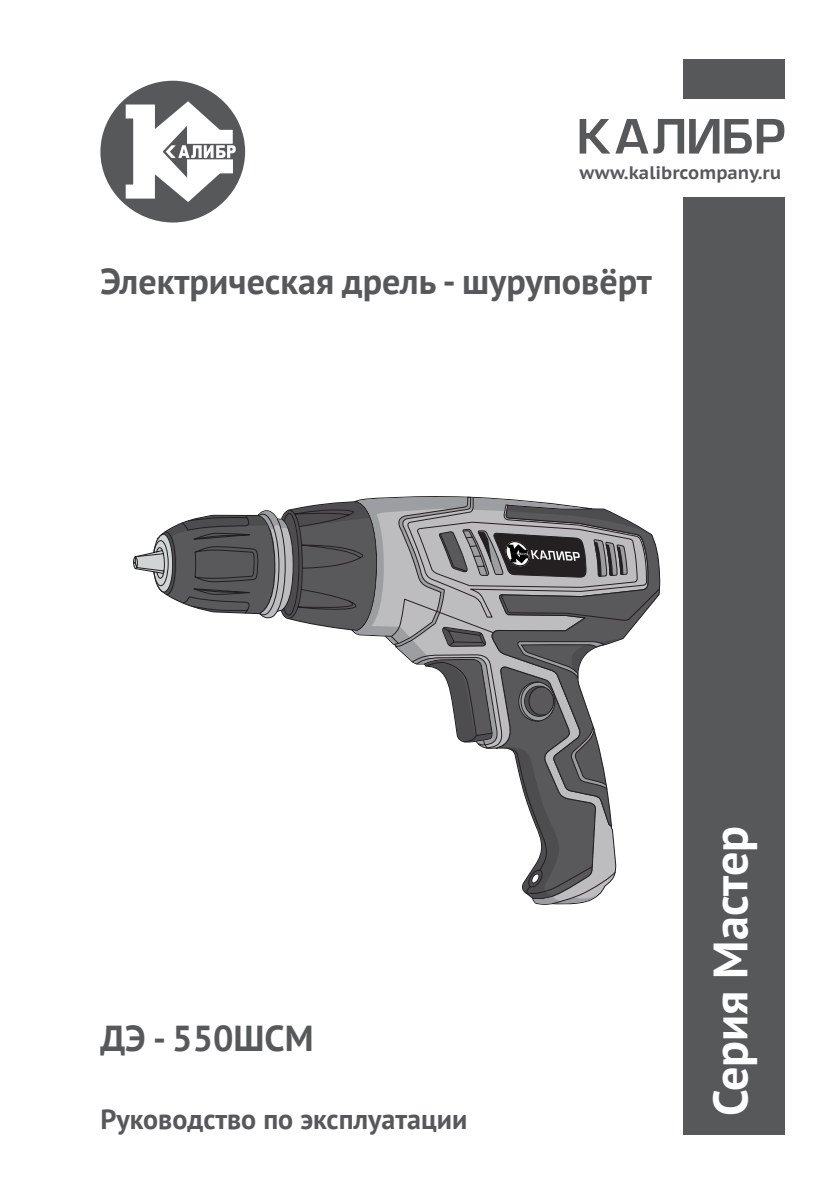
<style>
.page{position:relative;width:840px;height:1191px;background:#fff}
.page>*{position:absolute;margin:0;border:0;box-sizing:border-box;transform-origin:0 0}
.t1{font:700 48px "PT Sans";color:#fff}
.t2{font:700 36px "PT Sans";color:#57585a}
.t3{font:700 28px "PT Sans";color:#57585a}
.t4{font:700 18px "PT Sans Caption";color:#57585a}
</style>
<div class="page">
<div style="left:683px;top:197px;width:101px;height:937px;background:#57585a"></div>
<svg style="left:579px;top:119px;width:205px;height:35px"></svg>
<div style="left:682px;top:59px;width:102px;height:40px;background:#57585a"></div>
<div style="left:100px;top:81px;width:145px;height:141px;background:#57585a;border-radius:50%"></div>
<svg style="left:125px;top:100px;width:111px;height:103px"></svg>
<svg style="left:133px;top:496px;width:527px;height:408px"></svg>
<p class="t4" style="left:579px;top:161px;width:203px">www.kalibrcompany.ru</p>
<p class="t2" style="left:100px;top:257px;width:552px">Электрическая дрель - шуруповёрт</p>
<p class="t2" style="left:100px;top:1014px;width:214px">ДЭ - 550ШСМ</p>
<p class="t3" style="left:100px;top:1100px;width:368px">Руководство по эксплуатации</p>
<h1 class="t1" style="left:698px;top:1116px;width:292px;rotate:-90deg">Серия Мастер</h1>
</div>
